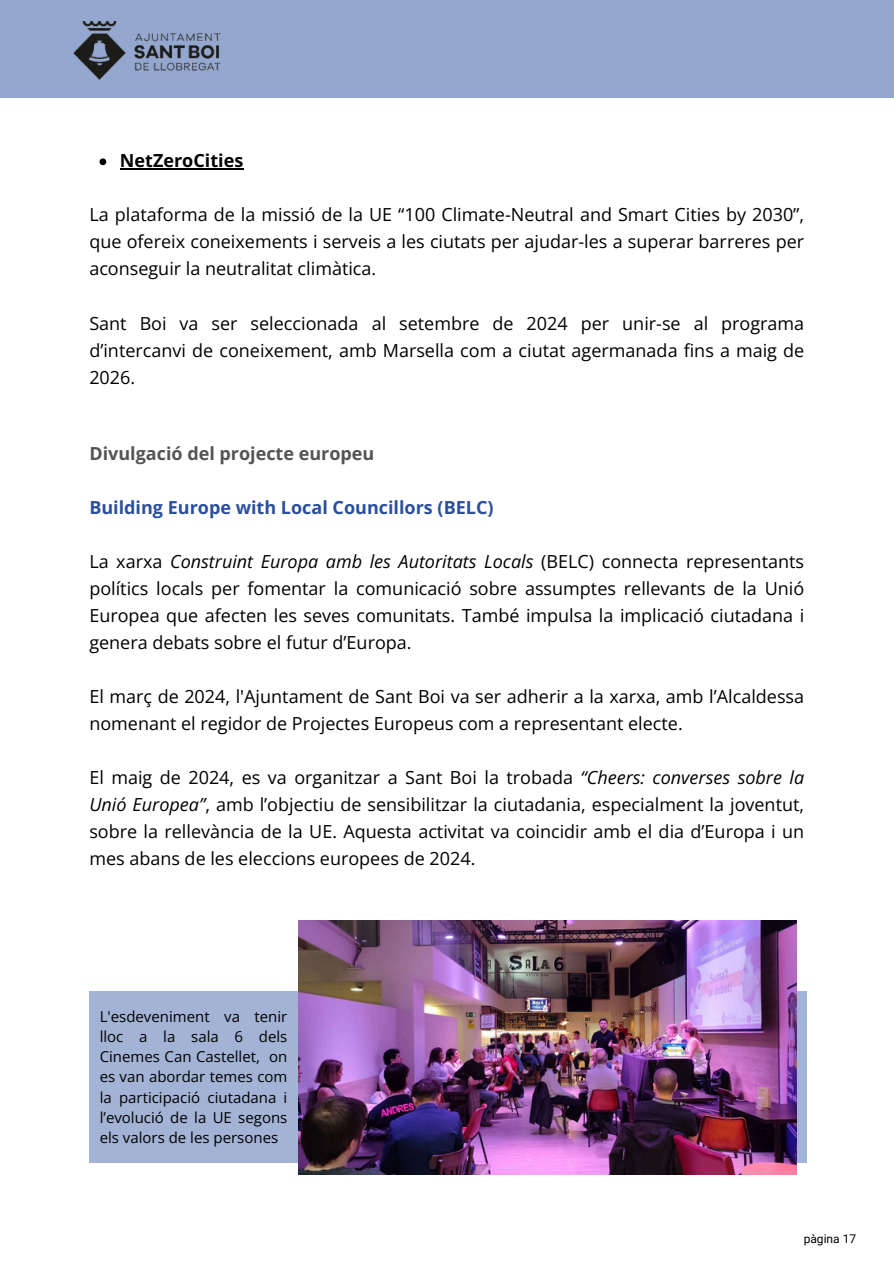
<style>
.page{position:relative;width:894px;height:1264px;background:#fff}
.page>*{position:absolute;margin:0;border:0;box-sizing:border-box;transform-origin:0 0}
.t1{font:18px/27px "Open Sans";color:#000;text-align:justify}
.t2{font:700 18px "Open Sans";color:#2a4f9d}
.t3{font:700 18px "Open Sans";color:#545454}
.t4{font:700 18px "Open Sans";color:#000}
.t5{font:15px/20.2px "Open Sans";color:#000;text-align:justify}
.t6{font:12px "Roboto";color:#000}
.s1{font-style:italic}
</style>
<div class="page">
<div style="left:0;top:0;width:893px;height:97px;background:#94a7ce"></div>
<img style="left:73px;top:21px;width:148px;height:59px">
<svg style="left:99px;top:158px;width:7px;height:7px"></svg>
<hr style="left:120px;top:168px;width:123px;height:2px;background:#000">
<div style="left:89px;top:991px;width:717px;height:171px;background:#a3b3d5"></div>
<img style="left:298px;top:920px;width:497px;height:254px">
<p class="t4" style="left:120px;top:148px;width:125px">NetZeroCities</p>
<p class="t1" style="left:89px;top:201px;width:716px">La plataforma de la missió de la UE “100 Climate-Neutral and Smart Cities by 2030”, que ofereix coneixements i serveis a les ciutats per ajudar-les a superar barreres per aconseguir la neutralitat climàtica.</p>
<h2 class="t1" style="left:89px;top:309px;width:716px">Sant Boi va ser seleccionada al setembre de 2024 per unir-se al programa d’intercanvi de coneixement, amb Marsella com a ciutat agermanada fins a maig de 2026.</h2>
<h2 class="t3" style="left:89px;top:440px;width:286px">Divulgació del projecte europeu</h2>
<h1 class="t2" style="left:89px;top:494px;width:405px">Building Europe with Local Councillors (BELC)</h1>
<h1 class="t1" style="left:89px;top:547px;width:716px">La xarxa <span class="s1">Construint Europa amb les Autoritats Locals</span> (BELC) connecta representants polítics locals per fomentar la comunicació sobre assumptes rellevants de la Unió Europea que afecten les seves comunitats. També impulsa la implicació ciutadana i genera debats sobre el futur d’Europa.</h1>
<h2 class="t1" style="left:89px;top:682px;width:716px">El març de 2024, l'Ajuntament de Sant Boi va ser adherir a la xarxa, amb l’Alcaldessa nomenant el regidor de Projectes Europeus com a representant electe.</h2>
<h2 class="t1" style="left:89px;top:763px;width:716px">El maig de 2024, es va organitzar a Sant Boi la trobada <span class="s1">“Cheers: converses sobre la Unió Europea”</span>, amb l’objectiu de sensibilitzar la ciutadania, especialment la joventut, sobre la rellevància de la UE. Aquesta activitat va coincidir amb el dia d’Europa i un mes abans de les eleccions europees de 2024.</h2>
<h2 class="t5" style="left:100px;top:1005px;width:189px">L'esdeveniment va tenir lloc a la sala 6 dels Cinemes Can Castellet, on es van abordar temes com la participació ciutadana i l’evolució de la UE segons els valors de les persones</h2>
<p class="t6" style="left:803px;top:1231px;width:54px">pàgina 17</p>
</div>
